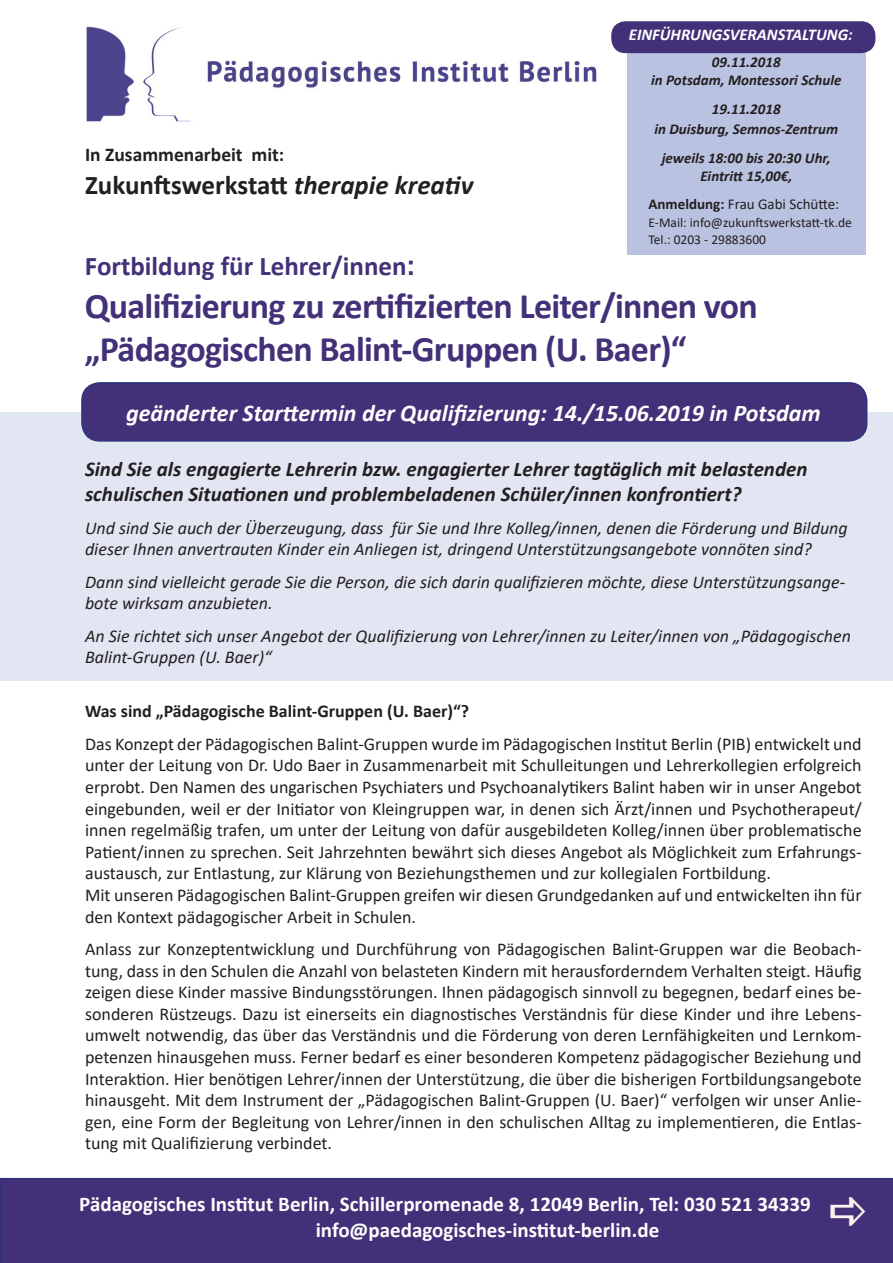
<style>
.page{position:relative;width:893px;height:1263px;background:#fff}
.page>*{position:absolute;margin:0;border:0;box-sizing:border-box;transform-origin:0 0}
.t1{font:700 36px/43.2px "Calibri";letter-spacing:-.02em;color:#423178}
.t2{font:700 27px "Calibri";letter-spacing:-.005em;color:#231f20}
.t3{font:700 27px "Calibri";color:#423178}
.t4{font:italic 700 24px "Calibri";color:#fff}
.t5{font:italic 700 21px/25.2px "Calibri";color:#231f20}
.t6{font:700 21px/25.2px "Calibri";color:#fff}
.t7{font:700 19.5px "Calibri";color:#231f20}
.t8{font:18px/21.6px "Calibri";color:#231f20}
.t9{font:italic 18px/21.6px "Calibri";color:#231f20}
.t10{font:700 18px "Calibri";color:#231f20}
.t11{font:italic 700 16.5px "Calibri";color:#fff}
.t12{font:italic 700 15px/18px "Calibri";color:#231f20;text-align:center}
.t13{font:15px "Calibri";color:#231f20}
.t14{font:13.5px/16.2px "Calibri";color:#231f20}
.s1{font-style:italic}
.s2{font-weight:700}
.s3{font-family:"Arial"}
</style>
<div class="page">
<div style="left:0;top:412px;width:893px;height:268px;background:#e2e5f2"></div>
<img style="left:86px;top:26px;width:511px;height:96px">
<div style="left:0;top:1178px;width:893px;height:85px;background:#423178"></div>
<div style="left:82px;top:383px;width:785px;height:58px;background:#423178;border-radius:18px"></div>
<div style="left:81px;top:382px;width:786px;height:60px;border:2px solid #2e327c;border-radius:18px"></div>
<div style="left:627px;top:43px;width:238px;height:212px;background:#bac2e1"></div>
<div style="left:612px;top:22px;width:263px;height:30px;background:#423178;border-radius:14px"></div>
<div style="left:611px;top:21px;width:264px;height:32px;border:2px solid #423178;border-radius:14px"></div>
<svg style="left:831px;top:1197px;width:34px;height:28px"></svg>
<p class="t7" style="left:85px;top:141px;width:201px">In Zusammenarbeit mit:</p>
<h2 class="t2" style="left:85px;top:166px;width:390px">Zukunftswerkstatt <span class="s1">therapie kreativ</span></h2>
<p class="t11" style="left:629px;top:23px;width:225px">EINFÜHRUNGSVERANSTALTUNG:</p>
<p class="t12" style="left:651px;top:53px;width:192px">09.11.2018<br>in Potsdam, Montessori Schule</p>
<p class="t12" style="left:654px;top:99px;width:185px;line-height:19.8px">19.11.2018<br>in Duisburg, Semnos-Zentrum</p>
<p class="t12" style="left:662px;top:148px;width:171px">jeweils 18:00 bis 20:30 Uhr,<br>Eintritt 15,00€,</p>
<p class="t13" style="left:648px;top:194px;width:192px"><span class="s2">Anmeldung:</span> Frau Gabi Schütte:</p>
<p class="t14" style="left:648px;top:215px;width:205px">E-Mail: info@zukunftswerkstatt-tk.de<br>Tel.: 0203 - 29883600</p>
<h2 class="t3" style="left:85px;top:247px;width:332px">Fortbildung für Lehrer/innen<span class="s3">:</span></h2>
<h1 class="t1" style="left:85px;top:284px;width:674px">Qualifizierung zu zertifizierten Leiter/innen von „Pädagogischen Balint-Gruppen (U. Baer)“</h1>
<h3 class="t4" style="left:126px;top:396px;width:696px">geänderter Starttermin der Qualifizierung: 14./15.06.2019 in Potsdam</h3>
<p class="t5" style="left:85px;top:456px;width:724px">Sind Sie als engagierte Lehrerin bzw. engagierter Lehrer tagtäglich mit belastenden schulischen Situationen und problembeladenen Schüler/innen konfrontiert?</p>
<p class="t9" style="left:85px;top:516px;width:764px">Und sind Sie auch der Überzeugung, dass für Sie und Ihre Kolleg/innen, denen die Förderung und Bildung dieser Ihnen anvertrauten Kinder ein Anliegen ist, dringend Unterstützungsangebote vonnöten sind?</p>
<p class="t9" style="left:85px;top:570px;width:762px">Dann sind vielleicht gerade Sie die Person, die sich darin qualifizieren möchte, diese Unterstützungsange&shy;bote wirksam anzubieten.</p>
<p class="t9" style="left:85px;top:624px;width:767px">An Sie richtet sich unser Angebot der Qualifizierung von Lehrer/innen zu Leiter/innen von „Pädagogischen<br>Balint-Gruppen (U. Baer)“</p>
<p class="t10" style="left:85px;top:699px;width:386px">Was sind „Pädagogische Balint-Gruppen (U. Baer)“?</p>
<p class="t8" style="left:85px;top:732px;width:778px">Das Konzept der Pädagogischen Balint-Gruppen wurde im Pädagogischen Institut Berlin (PIB) entwickelt und unter der Leitung von Dr. Udo Baer in Zusammenarbeit mit Schulleitungen und Lehrerkollegien erfolgreich erprobt. Den Namen des ungarischen Psychiaters und Psychoanalytikers Balint haben wir in unser Angebot eingebunden, weil er der Initiator von Kleingruppen war, in denen sich Ärzt/innen und Psychotherapeut/ innen regelmäßig trafen, um unter der Leitung von dafür ausgebildeten Kolleg/innen über problematische Patient/innen zu sprechen. Seit Jahrzehnten bewährt sich dieses Angebot als Möglichkeit zum Erfahrungs&shy;austausch, zur Entlastung, zur Klärung von Beziehungsthemen und zur kollegialen Fortbildung.<br>Mit unseren Pädagogischen Balint-Gruppen greifen wir diesen Grundgedanken auf und entwickelten ihn für den Kontext pädagogischer Arbeit in Schulen.</p>
<p class="t8" style="left:85px;top:938px;width:778px;text-align:justify">Anlass zur Konzeptentwicklung und Durchführung von Pädagogischen Balint-Gruppen war die Beobach&shy;tung, dass in den Schulen die Anzahl von belasteten Kindern mit herausforderndem Verhalten steigt. Häufig zeigen diese Kinder massive Bindungsstörungen. Ihnen pädagogisch sinnvoll zu begegnen, bedarf eines be&shy;sonderen Rüstzeugs. Dazu ist einerseits ein diagnostisches Verständnis für diese Kinder und ihre Lebens&shy;umwelt notwendig, das über das Verständnis und die Förderung von deren Lernfähigkeiten und Lernkom&shy;petenzen hinausgehen muss. Ferner bedarf es einer besonderen Kompetenz pädagogischer Beziehung und Interaktion. Hier benötigen Lehrer/innen der Unterstützung, die über die bisherigen Fortbildungsangebote hinausgeht. Mit dem Instrument der „Pädagogischen Balint-Gruppen (U. Baer)“ verfolgen wir unser Anlie&shy;gen, eine Form der Begleitung von Lehrer/innen in den schulischen Alltag zu implementieren, die Entlas&shy;tung mit Qualifizierung verbindet.</p>
<p class="t6" style="left:316px;top:1191px;width:497px;text-indent:-236px">Pädagogisches Institut Berlin, Schillerpromenade 8, 12049 Berlin, Tel: 030 521 34339 info@paedagogisches-institut-berlin.de</p>
</div>
